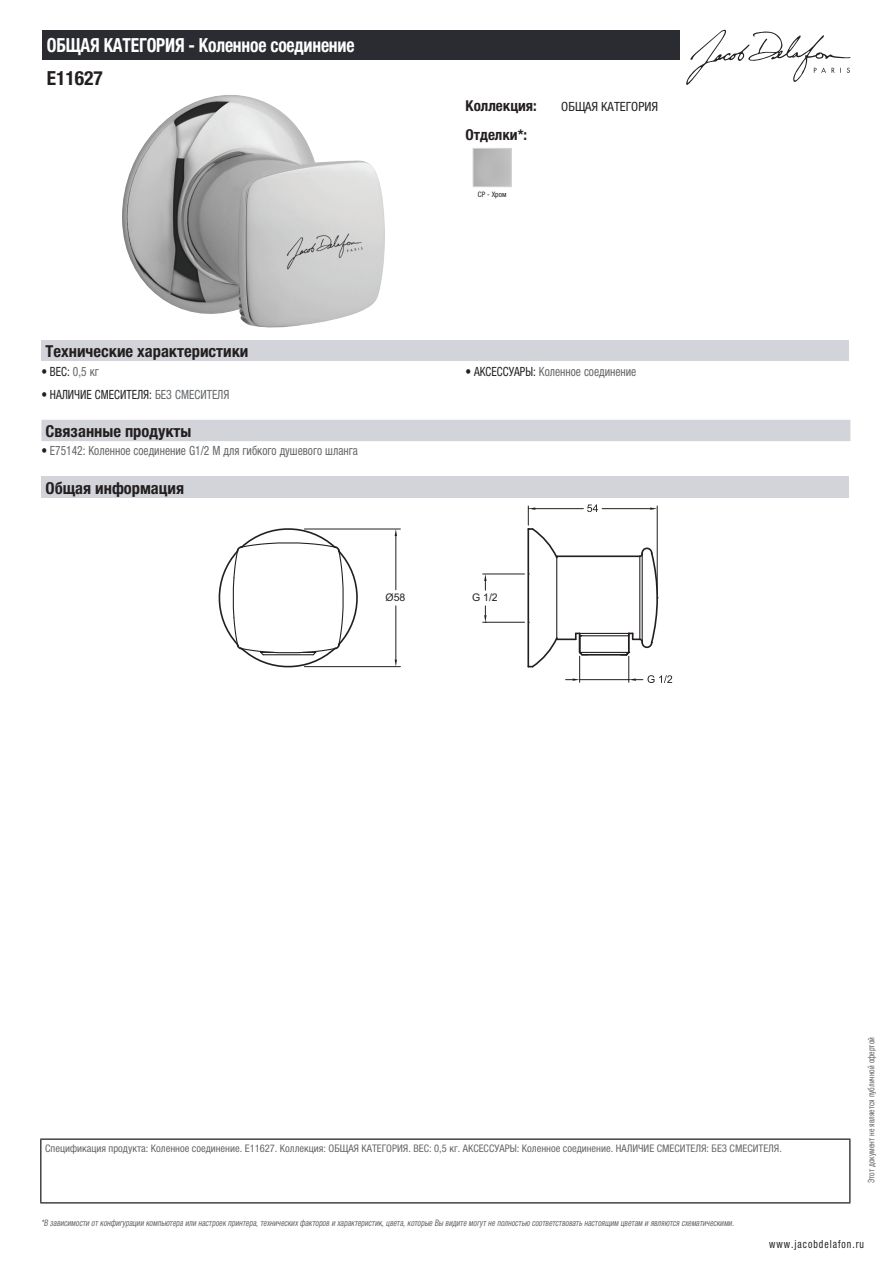
<style>
.page{position:relative;width:893px;height:1263px;background:#fff}
.page>*{position:absolute;margin:0;border:0;box-sizing:border-box;transform-origin:0 0}
.t1{font:700 condensed 19.5px "Helvetica Neue LTCYR";letter-spacing:-.01em;color:#fff;scale:.9 1}
.t2{font:700 condensed 19.5px "Helvetica Neue LTCYR";color:#231f20}
.t3{font:700 condensed 16.5px "Helvetica Neue LTCYR";color:#231f20}
.t4{font:700 condensed 15px "Helvetica Neue LTCYR";color:#231f20}
.t5{font:condensed 12.75px "Helvetica Neue LTCYR";color:#626568;scale:.9 1}
.t6{font:condensed 12.75px "Helvetica Neue LTCYR";color:#231f20;scale:.9 1}
.t7{font:condensed 12.75px "Helvetica Neue LTCYR";color:#231f20}
.t8{font:condensed 11.25px "Helvetica Neue LTCYR";letter-spacing:.1em;color:#231f20;scale:.87 1}
.t9{font:condensed 10.5px "Helvetica Neue LTCYR";color:#626568}
.t10{font:10.5px "Arial";color:#231f20}
.t11{font:italic condensed 9px "Helvetica Neue LTCYR";color:#626568;scale:.87 1}
.t12{font:condensed 9px "Helvetica Neue LTCYR";color:#626568;scale:.87 1}
.t13{font:condensed 7.5px "Helvetica Neue LTCYR";color:#231f20}
.s1{color:#626568}
.s2{color:#231f20}
</style>
<div class="page">
<svg style="left:686px;top:30px;width:164px;height:55px"></svg>
<img style="left:122px;top:95px;width:263px;height:233px">
<div style="left:473px;top:148px;width:39px;height:39px;border:1px solid #d3d4da"></div>
<div style="left:41px;top:340px;width:808px;height:22px;background:#d3d4da"></div>
<div style="left:41px;top:420px;width:809px;height:21px;background:#d3d4da"></div>
<div style="left:41px;top:477px;width:808px;height:21px;background:#d3d4da"></div>
<svg style="left:527px;top:504px;width:145px;height:179px"></svg>
<svg style="left:219px;top:523px;width:440px;height:150px"></svg>
<svg style="left:233px;top:542px;width:111px;height:114px"></svg>
<div style="left:43px;top:30px;width:637px;height:30px;background:#2a2c32"></div>
<hr style="left:40px;top:1138px;width:810px;height:2px;background:#040503">
<hr style="left:40px;top:1140px;width:1px;height:62px;background:#040503">
<hr style="left:849px;top:1140px;width:1px;height:62px;background:#040503">
<hr style="left:40px;top:1202px;width:810px;height:1px;background:#040503">
<h1 class="t1" style="left:47px;top:34px;width:344px">ОБЩАЯ КАТЕГОРИЯ - Коленное соединение</h1>
<h1 class="t2" style="left:47px;top:67px;width:58px">E11627</h1>
<h3 class="t4" style="left:466px;top:97px;width:73px">Коллекция:</h3>
<h3 class="t7" style="left:561px;top:99px;width:98px">ОБЩАЯ КАТЕГОРИЯ</h3>
<h3 class="t4" style="left:466px;top:126px;width:63px">Отделки*:</h3>
<p class="t13" style="left:478px;top:190px;width:30px">CP - Хром</p>
<h2 class="t3" style="left:46px;top:342px;width:204px">Технические характеристики</h2>
<h3 class="t6" style="left:41px;top:364px;width:65px">• ВЕС: <span class="s1">0,5 кг</span></h3>
<h3 class="t5" style="left:466px;top:364px;width:191px"><span class="s2">• АКСЕССУАРЫ:</span> Коленное соединение</h3>
<h3 class="t6" style="left:41px;top:387px;width:210px">• НАЛИЧИЕ СМЕСИТЕЛЯ: <span class="s1">БЕЗ СМЕСИТЕЛЯ</span></h3>
<h2 class="t3" style="left:46px;top:422px;width:147px">Связанные продукты</h2>
<h3 class="t5" style="left:41px;top:444px;width:353px"><span class="s2">•</span> E75142: Коленное соединение G1/2 М для гибкого душевого шланга</h3>
<h2 class="t3" style="left:46px;top:479px;width:140px">Общая информация</h2>
<p class="t10" style="left:386px;top:590px;width:21px">Ø58</p>
<p class="t10" style="left:472px;top:591px;width:27px">G 1/2</p>
<p class="t9" style="left:45px;top:1142px;width:738px">Спецификация продукта: Коленное соединение. E11627. Коллекция: ОБЩАЯ КАТЕГОРИЯ. ВЕС: 0,5 кг. АКСЕССУАРЫ: Коленное соединение. НАЛИЧИЕ СМЕСИТЕЛЯ: БЕЗ СМЕСИТЕЛЯ.</p>
<p class="t11" style="left:41px;top:1218px;width:800px">*В зависимости отконфигурации компьютера или настроек принтера,техническихфакторов и характеристик,цвета,которые Вы видите могутне полностью соответствоватьнастоящим цветам и являются схематическими.</p>
<p class="t12" style="left:866px;top:1183px;width:169px;rotate:-90deg">Этот документ не является публичной офертой</p>
<p class="t8" style="left:769px;top:1237px;width:110px">www.jacobdelafon.ru</p>
</div>
